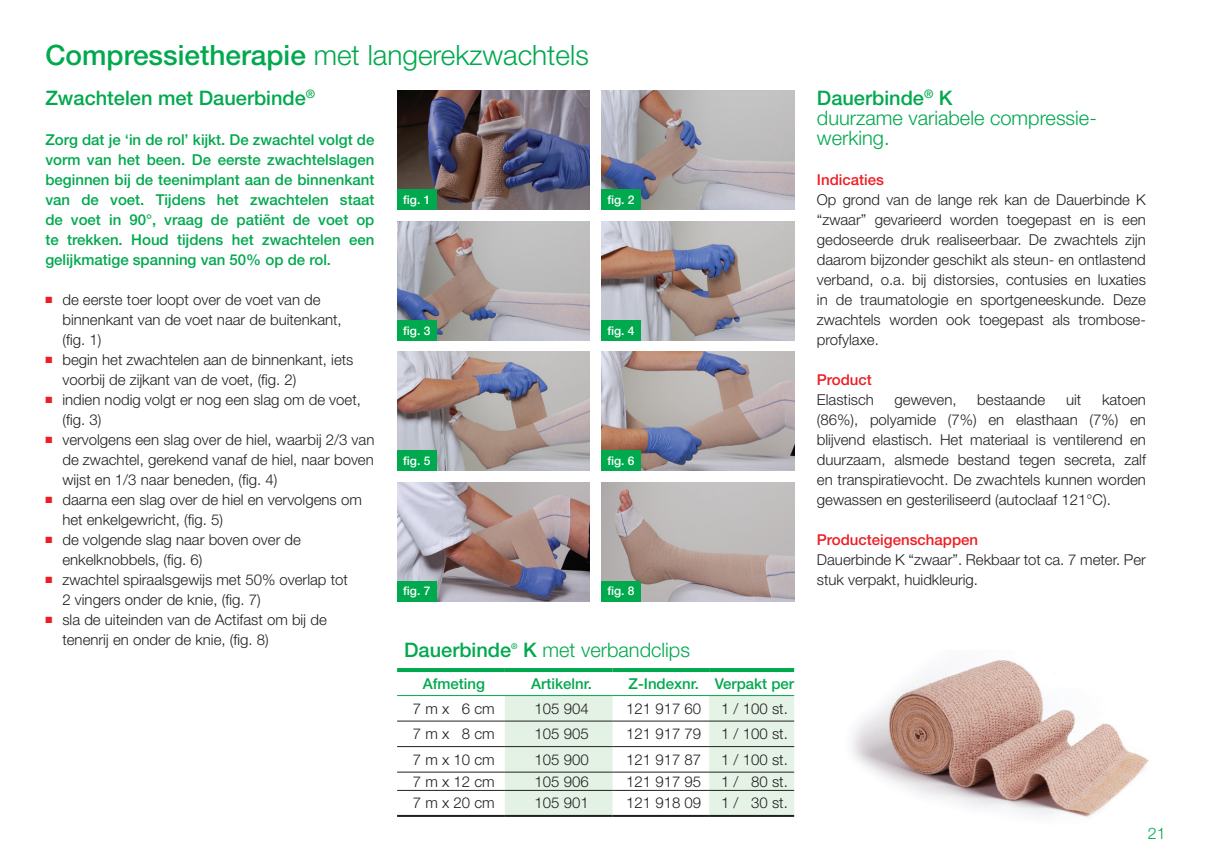
<style>
.page{position:relative;width:1214px;height:862px;background:#fff}
.page>*{position:absolute;margin:0;border:0;box-sizing:border-box;transform-origin:0 0}
.t1{font:300 28px "Helvetica Neue LT Pro";color:#00a94e}
.t2{font:300 20px/20px "Helvetica Neue LT Std";color:#00a94e}
.t3{font:500 20px "Helvetica Neue LT Std";color:#00a94e}
.t4{font:300 16px "Helvetica Neue LT Pro";color:#00a94e}
.t5{font:300 15px/20px "Helvetica Neue LT Pro";color:#231f20}
.t6{font:500 15px/20px "Helvetica Neue LT Pro";color:#00a94e;text-align:justify}
.t7{font:500 15px "Helvetica Neue LT Std";color:#00a94e}
.t8{font:500 15px "Helvetica Neue LT Std";color:#ee1d23}
.t9{font:500 12px "Helvetica Neue LT Std";color:#fff}
.t10{font:500 8px "Helvetica Neue LT Std";color:#00a94e}
.s1{font-weight:500}
.s2{color:#ee1d23}
</style>
<div class="page">
<img style="left:852px;top:660px;width:297px;height:157px">
<svg style="left:397px;top:672px;width:397px;height:143px"></svg>
<hr style="left:397px;top:721px;width:108px;height:1px;background:#231f20">
<hr style="left:505px;top:721px;width:107px;height:1px;background:#231f20">
<hr style="left:612px;top:721px;width:97px;height:1px;background:#231f20">
<hr style="left:709px;top:721px;width:85px;height:1px;background:#231f20">
<hr style="left:397px;top:746px;width:108px;height:1px;background:#231f20">
<hr style="left:505px;top:746px;width:107px;height:1px;background:#231f20">
<hr style="left:612px;top:746px;width:97px;height:1px;background:#231f20">
<hr style="left:709px;top:746px;width:85px;height:1px;background:#231f20">
<hr style="left:397px;top:772px;width:108px;height:1px;background:#231f20">
<hr style="left:505px;top:772px;width:107px;height:1px;background:#231f20">
<hr style="left:612px;top:772px;width:97px;height:1px;background:#231f20">
<hr style="left:709px;top:772px;width:85px;height:1px;background:#231f20">
<hr style="left:397px;top:790px;width:108px;height:1px;background:#231f20">
<hr style="left:505px;top:790px;width:107px;height:1px;background:#231f20">
<hr style="left:612px;top:790px;width:97px;height:1px;background:#231f20">
<hr style="left:709px;top:790px;width:85px;height:1px;background:#231f20">
<hr style="left:397px;top:815px;width:108px;height:2px;background:#231f20">
<hr style="left:505px;top:815px;width:107px;height:2px;background:#231f20">
<hr style="left:612px;top:815px;width:97px;height:2px;background:#231f20">
<hr style="left:709px;top:815px;width:85px;height:2px;background:#231f20">
<hr style="left:397px;top:668px;width:108px;height:4px;background:#00a94e">
<hr style="left:505px;top:668px;width:107px;height:4px;background:#00a94e">
<hr style="left:612px;top:668px;width:97px;height:4px;background:#00a94e">
<hr style="left:709px;top:668px;width:85px;height:4px;background:#00a94e">
<hr style="left:397px;top:695px;width:108px;height:1px;background:#00a94e">
<hr style="left:505px;top:695px;width:107px;height:1px;background:#00a94e">
<hr style="left:612px;top:695px;width:97px;height:1px;background:#00a94e">
<hr style="left:709px;top:695px;width:85px;height:1px;background:#00a94e">
<img style="left:397px;top:91px;width:193px;height:119px">
<img style="left:397px;top:221px;width:193px;height:119px">
<img style="left:397px;top:351px;width:193px;height:120px">
<img style="left:397px;top:482px;width:193px;height:119px">
<img style="left:601px;top:91px;width:193px;height:119px">
<img style="left:601px;top:221px;width:193px;height:119px">
<img style="left:601px;top:351px;width:193px;height:120px">
<img style="left:601px;top:482px;width:193px;height:119px">
<div style="left:397px;top:190px;width:39px;height:20px;background:#00a94e"></div>
<div style="left:601px;top:190px;width:39px;height:20px;background:#00a94e"></div>
<div style="left:397px;top:320px;width:39px;height:20px;background:#00a94e"></div>
<div style="left:601px;top:320px;width:39px;height:20px;background:#00a94e"></div>
<div style="left:397px;top:581px;width:39px;height:20px;background:#00a94e"></div>
<div style="left:601px;top:581px;width:39px;height:20px;background:#00a94e"></div>
<div style="left:397px;top:450px;width:39px;height:21px;background:#00a94e"></div>
<div style="left:601px;top:450px;width:39px;height:21px;background:#00a94e"></div>
<h1 class="t1" style="left:45px;top:38px;width:545px"><span class="s1">Compressietherapie</span> met langerekzwachtels</h1>
<h2 class="t3" style="left:45px;top:86px;width:271px">Zwachtelen met Dauerbinde<sup>®</sup></h2>
<p class="t6" style="left:45px;top:130px;width:330px">Zorg dat je ‘in de rol’ kijkt. De zwachtel volgt de vorm van het been. De eerste zwachtelslagen beginnen bij de teenimplant aan de binnenkant van de voet. Tijdens het zwachtelen staat de voet in 90°, vraag de patiënt de voet op te trekken. Houd tijdens het zwachtelen een gelijkmatige spanning van 50% op de rol.</p>
<p class="t5" style="left:62px;top:289px;width:281px;text-indent:-17px"><span class="s2">■</span> de eerste toer loopt over de voet van de binnenkant van de voet naar de buitenkant, (fig. 1)</p>
<p class="t5" style="left:62px;top:349px;width:292px;text-indent:-17px"><span class="s2">■</span> begin het zwachtelen aan de binnenkant, iets voorbij de zijkant van de voet, (fig. 2)</p>
<p class="t5" style="left:62px;top:389px;width:300px;text-indent:-17px"><span class="s2">■</span> indien nodig volgt er nog een slag om de voet, (fig. 3)</p>
<p class="t5" style="left:62px;top:429px;width:313px;text-align:justify;text-indent:-17px"><span class="s2">■</span> vervolgens een slag over de hiel, waarbij 2/3 van de zwachtel, gerekend vanaf de hiel, naar boven wijst en 1/3 naar beneden, (fig. 4)</p>
<p class="t5" style="left:62px;top:489px;width:301px;text-indent:-17px"><span class="s2">■</span> daarna een slag over de hiel en vervolgens om het enkelgewricht, (fig. 5)</p>
<p class="t5" style="left:62px;top:529px;width:240px;text-indent:-17px"><span class="s2">■</span> de volgende slag naar boven over de enkelknobbels, (fig. 6)</p>
<p class="t5" style="left:62px;top:569px;width:287px;text-indent:-17px"><span class="s2">■</span> zwachtel spiraalsgewijs met 50% overlap tot<br>2 vingers onder de knie, (fig. 7)</p>
<p class="t5" style="left:62px;top:609px;width:266px;text-indent:-17px"><span class="s2">■</span> sla de uiteinden van de Actifast om bij de tenenrij en onder de knie, (fig. 8)</p>
<p class="t9" style="left:403px;top:193px;width:29px">fig. 1</p>
<p class="t9" style="left:607px;top:193px;width:29px">fig. 2</p>
<p class="t9" style="left:403px;top:323px;width:29px">fig. 3</p>
<p class="t9" style="left:607px;top:323px;width:29px">fig. 4</p>
<p class="t9" style="left:403px;top:453px;width:29px">fig. 5</p>
<p class="t9" style="left:607px;top:453px;width:29px">fig. 6</p>
<p class="t9" style="left:403px;top:584px;width:29px">fig. 7</p>
<p class="t9" style="left:607px;top:584px;width:29px">fig. 8</p>
<h2 class="t3" style="left:404px;top:638px;width:109px">Dauerbinde</h2>
<p class="t10" style="left:511px;top:642px;width:8px">®</p>
<h2 class="t2" style="left:523px;top:640px;width:168px"><span class="s1">K</span> met verbandclips</h2>
<p class="t7" style="left:422px;top:674px;width:64px">Afmeting</p>
<p class="t7" style="left:531px;top:674px;width:62px">Artikelnr.</p>
<p class="t7" style="left:628px;top:674px;width:167px">Z-Indexnr. Verpakt per</p>
<p class="t5" style="left:413px;top:698px;width:83px">7 m x 6 cm</p>
<p class="t5" style="left:534px;top:698px;width:56px">105 904</p>
<p class="t5" style="left:626px;top:698px;width:77px">121 917 60</p>
<p class="t5" style="left:721px;top:698px;width:68px">1 / 100 st.</p>
<p class="t5" style="left:413px;top:723px;width:83px">7 m x 8 cm</p>
<p class="t5" style="left:534px;top:723px;width:56px">105 905</p>
<p class="t5" style="left:626px;top:723px;width:77px">121 917 79</p>
<p class="t5" style="left:721px;top:723px;width:68px">1 / 100 st.</p>
<p class="t5" style="left:413px;top:749px;width:83px">7 m x 10 cm</p>
<p class="t5" style="left:534px;top:749px;width:56px">105 900</p>
<p class="t5" style="left:626px;top:749px;width:77px">121 917 87</p>
<p class="t5" style="left:721px;top:749px;width:68px">1 / 100 st.</p>
<p class="t5" style="left:413px;top:771px;width:83px">7 m x 12 cm</p>
<p class="t5" style="left:534px;top:771px;width:56px">105 906</p>
<p class="t5" style="left:626px;top:771px;width:77px">121 917 95</p>
<p class="t5" style="left:721px;top:771px;width:68px">1 / 80 st.</p>
<p class="t5" style="left:413px;top:792px;width:83px">7 m x 20 cm</p>
<p class="t5" style="left:534px;top:792px;width:56px">105 901</p>
<p class="t5" style="left:626px;top:792px;width:77px">121 918 09</p>
<p class="t5" style="left:721px;top:792px;width:68px">1 / 30 st.</p>
<h2 class="t2" style="left:816px;top:87px;width:281px"><span class="s1">Dauerbinde</span><sup>®</sup> <span class="s1">K<br></span>duurzame variabele compressie&shy;werking.</h2>
<p class="t8" style="left:816px;top:171px;width:68px">Indicaties</p>
<p class="t5" style="left:816px;top:189px;width:330px;text-align:justify">Op grond van de lange rek kan de Dauerbinde K “zwaar” gevarieerd worden toegepast en is een gedoseerde druk realiseerbaar. De zwachtels zijn daarom bijzonder geschikt als steun- en ontlastend verband, o.a. bij distorsies, contusies en luxaties in de traumatologie en sportgeneeskunde. Deze zwachtels worden ook toegepast als trombose&shy;profylaxe.</p>
<p class="t8" style="left:816px;top:371px;width:57px">Product</p>
<p class="t5" style="left:816px;top:389px;width:58px">Elastisch</p>
<p class="t5" style="left:894px;top:389px;width:63px">geweven,</p>
<p class="t5" style="left:977px;top:389px;width:70px">bestaande</p>
<p class="t5" style="left:1065px;top:389px;width:17px">uit</p>
<p class="t5" style="left:816px;top:389px;width:330px;text-align:justify;text-indent:285px">katoen (86%), polyamide (7%) en elasthaan (7%) en blijvend elastisch. Het materiaal is ventilerend en duurzaam, alsmede bestand tegen secreta, zalf en transpiratievocht. De zwachtels kunnen worden gewassen en gesteriliseerd (autoclaaf 121°C).</p>
<p class="t8" style="left:816px;top:531px;width:163px">Producteigenschappen</p>
<p class="t5" style="left:816px;top:549px;width:330px">Dauerbinde K “zwaar”. Rekbaar tot ca. 7 meter. Per stuk verpakt, huidkleurig.</p>
<p class="t4" style="left:1147px;top:824px;width:19px">21</p>
</div>
